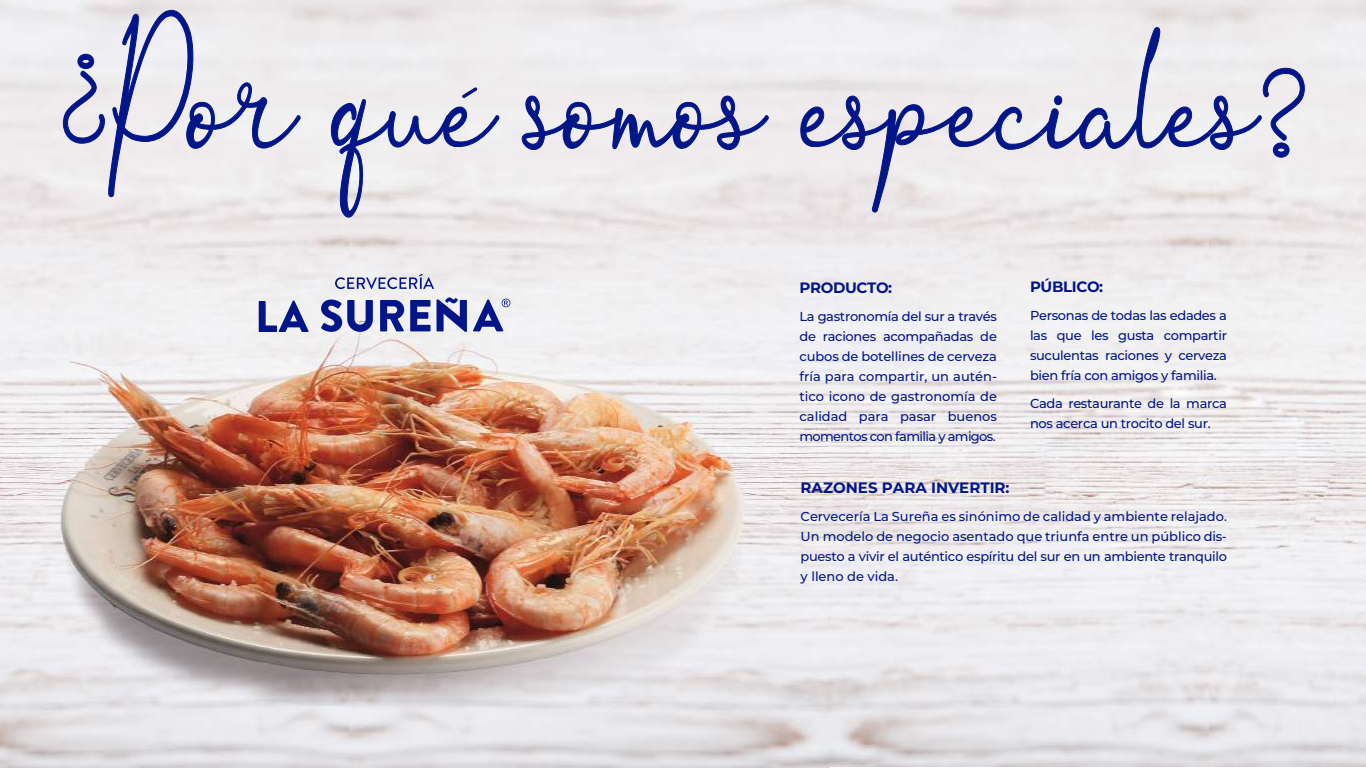
<style>
.page{position:relative;width:1366px;height:768px;background:#fff}
.page>*{position:absolute;margin:0;border:0;box-sizing:border-box;transform-origin:0 0}
.t1{font:125.3px "Ortisan Signature";color:#021689;scale:.82 1}
.t2{font:700 15px "Montserrat";color:#021689}
.t3{font:700 15px "Montserrat";letter-spacing:-.025em;color:#021689}
.t4{font:500 13px/20px "Montserrat";letter-spacing:-.025em;color:#021689;text-align:justify}
</style>
<div class="page">
<img style="left:0;top:0;width:1366px;height:768px">
<svg style="left:335px;top:274px;width:99px;height:15px"></svg>
<svg style="left:321px;top:300px;width:52px;height:32px"></svg>
<svg style="left:380px;top:300px;width:24px;height:31px"></svg>
<svg style="left:410px;top:297px;width:57px;height:35px"></svg>
<svg style="left:259px;top:301px;width:50px;height:31px"></svg>
<svg style="left:473px;top:299px;width:37px;height:32px"></svg>
<svg style="left:522px;top:96px;width:247px;height:54px;background:#d5d4e1"></svg>
<svg style="left:801px;top:28px;width:504px;height:185px"></svg>
<svg style="left:62px;top:10px;width:239px;height:187px"></svg>
<svg style="left:331px;top:87px;width:168px;height:131px"></svg>
<h1 class="t1" style="left:107px;top:30px;width:1469px">Por que somos especiales?</h1>
<p class="t3" style="left:800px;top:277px;width:94px">PRODUCTO:</p>
<p class="t4" style="left:800px;top:306px;width:199px">La gastronomía del sur a través de raciones acompañadas de cubos de botellines de cerveza fría para compartir, un autén&shy;tico icono de gastronomía de calidad para pasar buenos momentos con familia y amigos.</p>
<p class="t3" style="left:1030px;top:276px;width:75px">PÚBLICO:</p>
<p class="t4" style="left:1030px;top:305px;width:199px">Personas de todas las edades a las que les gusta compartir suculentas raciones y cerveza bien fría con amigos y familia.</p>
<p class="t4" style="left:1030px;top:393px;width:199px">Cada restaurante de la marca nos acerca un trocito del sur.</p>
<p class="t2" style="left:801px;top:477px;width:210px">RAZONES PARA INVERTIR:</p>
<p class="t4" style="left:801px;top:506px;width:428px">Cervecería La Sureña es sinónimo de calidad y ambiente relajado.<br>Un modelo de negocio asentado que triunfa entre un público dis&shy;puesto a vivir el auténtico espíritu del sur en un ambiente tranquilo y lleno de vida.</p>
</div>
